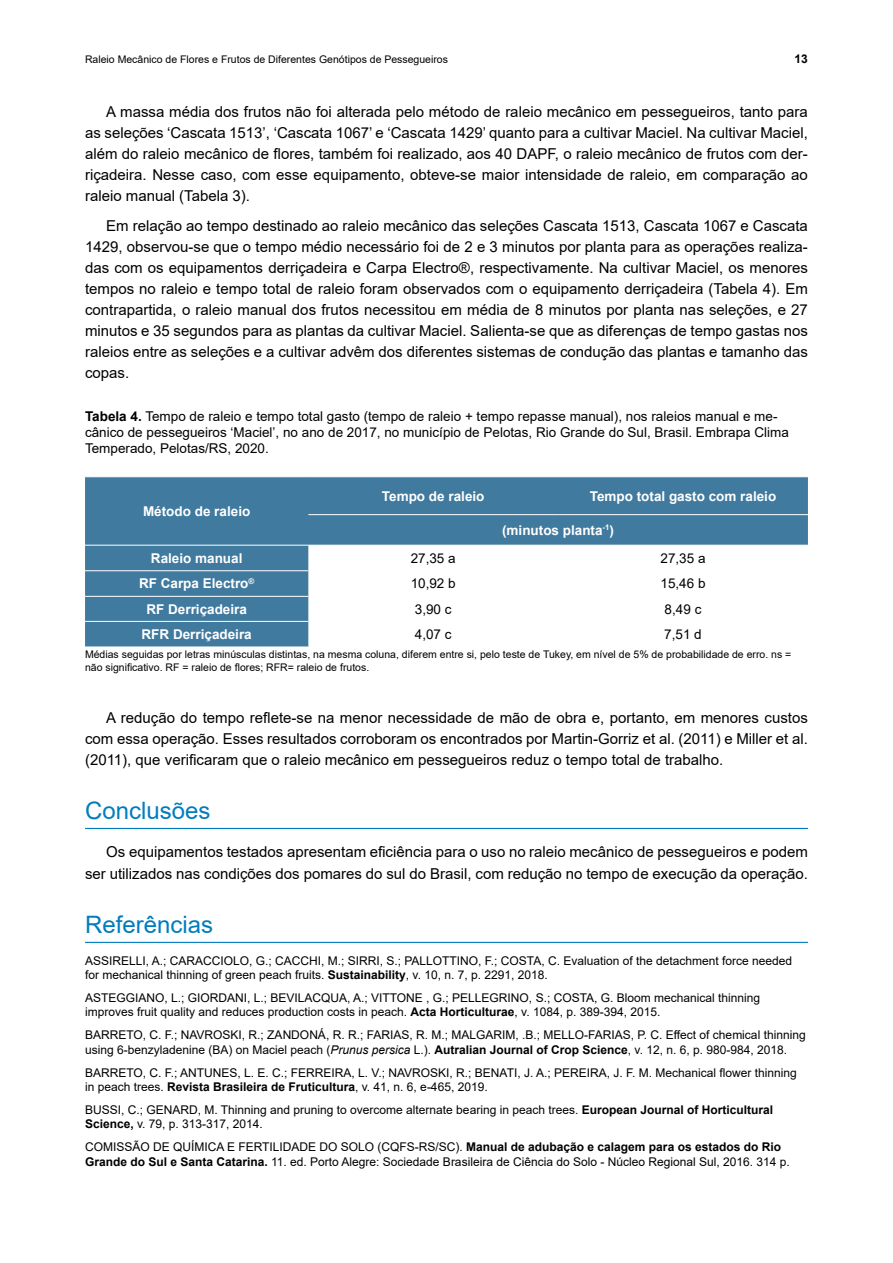
<style>
.page{position:relative;width:893px;height:1263px;background:#fff}
.page>*{position:absolute;margin:0;border:0;box-sizing:border-box;transform-origin:0 0}
.t1{font:24px "Arial";color:#007dbe}
.t2{font:15px/21px "Arial";color:#000;text-align:justify}
.t3{font:13.5px/16.2px "Arial";color:#000}
.t4{font:700 13.5px "Arial";color:#fff}
.t5{font:12px/14.4px "Arial";color:#000}
.t6{font:700 12px "Arial";color:#000}
.t7{font:10.5px/12.6px "Arial";color:#000}
.s1{font-weight:700}
.s2{font-style:italic}
</style>
<div class="page">
<hr style="left:85px;top:828px;width:723px;height:1px;background:#007dbe">
<hr style="left:85px;top:942px;width:723px;height:1px;background:#007dbe">
<svg style="left:85px;top:477px;width:723px;height:170px;fill:#407a9f"></svg>
<hr style="left:308px;top:514px;width:250px;height:1px;background:#fff">
<hr style="left:558px;top:514px;width:250px;height:1px;background:#fff">
<hr style="left:308px;top:545px;width:250px;height:1px;background:#fff">
<hr style="left:558px;top:545px;width:250px;height:1px;background:#fff">
<hr style="left:85px;top:545px;width:223px;height:1px;background:#fff">
<hr style="left:85px;top:570px;width:223px;height:1px;background:#fff">
<hr style="left:85px;top:596px;width:223px;height:1px;background:#fff">
<hr style="left:85px;top:621px;width:223px;height:1px;background:#fff">
<p class="t7" style="left:85px;top:53px;width:364px">Raleio Mecânico de Flores e Frutos de Diferentes Genótipos de Pessegueiros</p>
<p class="t6" style="left:795px;top:50px;width:15px">13</p>
<p class="t2" style="left:85px;top:101px;width:724px;text-indent:21px">A massa média dos frutos não foi alterada pelo método de raleio mecânico em pessegueiros, tanto para as seleções ‘Cascata 1513’, ‘Cascata 1067’ e ‘Cascata 1429’ quanto para a cultivar Maciel. Na cultivar Maciel, além do raleio mecânico de flores, também foi realizado, aos 40 DAPF, o raleio mecânico de frutos com der&shy;riçadeira. Nesse caso, com esse equipamento, obteve-se maior intensidade de raleio, em comparação ao raleio manual (Tabela 3).</p>
<p class="t2" style="left:85px;top:215px;width:724px;text-indent:21px">Em relação ao tempo destinado ao raleio mecânico das seleções Cascata 1513, Cascata 1067 e Cascata 1429, observou-se que o tempo médio necessário foi de 2 e 3 minutos por planta para as operações realiza&shy;das com os equipamentos derriçadeira e Carpa Electro®, respectivamente. Na cultivar Maciel, os menores tempos no raleio e tempo total de raleio foram observados com o equipamento derriçadeira (Tabela 4). Em contrapartida, o raleio manual dos frutos necessitou em média de 8 minutos por planta nas seleções, e 27 minutos e 35 segundos para as plantas da cultivar Maciel. Salienta-se que as diferenças de tempo gastas nos raleios entre as seleções e a cultivar advêm dos diferentes sistemas de condução das plantas e tamanho das copas.</p>
<p class="t3" style="left:85px;top:408px;width:705px"><span class="s1">Tabela 4.</span> Tempo de raleio e tempo total gasto (tempo de raleio + tempo repasse manual), nos raleios manual e me&shy;cânico de pessegueiros ‘Maciel’, no ano de 2017, no município de Pelotas, Rio Grande do Sul, Brasil. Embrapa Clima<br>Temperado, Pelotas/RS, 2020.</p>
<p class="t4" style="left:143px;top:502px;width:109px">Método de raleio</p>
<p class="t4" style="left:382px;top:486px;width:104px">Tempo de raleio</p>
<p class="t4" style="left:590px;top:486px;width:188px">Tempo total gasto com raleio</p>
<p class="t4" style="left:502px;top:520px;width:113px">(minutos planta<sup>-1</sup>)</p>
<p class="t4" style="left:151px;top:549px;width:93px">Raleio manual</p>
<p class="t3" style="left:411px;top:550px;width:47px">27,35 a</p>
<p class="t3" style="left:660px;top:550px;width:47px">27,35 a</p>
<p class="t4" style="left:139px;top:574px;width:117px">RF Carpa Electro<sup>®</sup></p>
<p class="t3" style="left:411px;top:575px;width:47px">10,92 b</p>
<p class="t3" style="left:660px;top:575px;width:47px">15,46 b</p>
<p class="t4" style="left:146px;top:599px;width:102px">RF Derriçadeira</p>
<p class="t3" style="left:415px;top:601px;width:38px">3,90 c</p>
<p class="t3" style="left:665px;top:601px;width:38px">8,49 c</p>
<p class="t4" style="left:142px;top:625px;width:112px">RFR Derriçadeira</p>
<p class="t3" style="left:415px;top:626px;width:38px">4,07 c</p>
<p class="t3" style="left:664px;top:626px;width:39px">7,51 d</p>
<p class="t7" style="left:85px;top:648px;width:708px">Médias seguidas por letras minúsculas distintas, na mesma coluna, diferem entre si, pelo teste de Tukey, em nível de 5% de probabilidade de erro. ns = não significativo. RF = raleio de flores; RFR= raleio de frutos.</p>
<p class="t2" style="left:85px;top:707px;width:724px;text-indent:21px">A redução do tempo reflete-se na menor necessidade de mão de obra e, portanto, em menores custos com essa operação. Esses resultados corroboram os encontrados por Martin-Gorriz et al. (2011) e Miller et al. (2011), que verificaram que o raleio mecânico em pessegueiros reduz o tempo total de trabalho.</p>
<h1 class="t1" style="left:85px;top:794px;width:127px">Conclusões</h1>
<p class="t2" style="left:85px;top:841px;width:724px;line-height:21.6px;text-align:right">Os equipamentos testados apresentam eficiência para o uso no raleio mecânico de pessegueiros e podem ser utilizados nas condições dos pomares do sul do Brasil, com redução no tempo de execução da operação.</p>
<h1 class="t1" style="left:85px;top:908px;width:130px">Referências</h1>
<p class="t5" style="left:85px;top:953px;width:709px">ASSIRELLI, A.; CARACCIOLO, G.; CACCHI, M.; SIRRI, S.; PALLOTTINO, F.; COSTA, C. Evaluation of the detachment force needed for mechanical thinning of green peach fruits. <span class="s1">Sustainability</span>, v. 10, n. 7, p. 2291, 2018.</p>
<p class="t5" style="left:85px;top:990px;width:677px">ASTEGGIANO, L.; GIORDANI, L.; BEVILACQUA, A.; VITTONE , G.; PELLEGRINO, S.; COSTA, G. Bloom mechanical thinning improves fruit quality and reduces production costs in peach. <span class="s1">Acta Horticulturae</span>, v. 1084, p. 389-394, 2015.</p>
<p class="t5" style="left:85px;top:1028px;width:722px">BARRETO, C. F.; NAVROSKI, R.; ZANDONÁ, R. R.; FARIAS, R. M.; MALGARIM, .B.; MELLO-FARIAS, P. C. Effect of chemical thinning using 6-benzyladenine (BA) on Maciel peach (<span class="s2">Prunus persica</span> L.). <span class="s1">Autralian Journal of Crop Science</span>, v. 12, n. 6, p. 980-984, 2018.</p>
<p class="t5" style="left:85px;top:1065px;width:713px">BARRETO, C. F.; ANTUNES, L. E. C.; FERREIRA, L. V.; NAVROSKI, R.; BENATI, J. A.; PEREIRA, J. F. M. Mechanical flower thinning in peach trees. <span class="s1">Revista Brasileira de Fruticultura</span>, v. 41, n. 6, e-465, 2019.</p>
<p class="t5" style="left:85px;top:1102px;width:690px">BUSSI, C.; GENARD, M. Thinning and pruning to overcome alternate bearing in peach trees. <span class="s1">European Journal of Horticultural<br>Science,</span> v. 79, p. 313-317, 2014.</p>
<p class="t5" style="left:85px;top:1140px;width:706px">COMISSÃO DE QUÍMICA E FERTILIDADE DO SOLO (CQFS-RS/SC). <span class="s1">Manual de adubação e calagem para os estados do Rio<br>Grande do Sul e Santa Catarina.</span> 11. ed. Porto Alegre: Sociedade Brasileira de Ciência do Solo - Núcleo Regional Sul, 2016. 314 p.</p>
</div>
